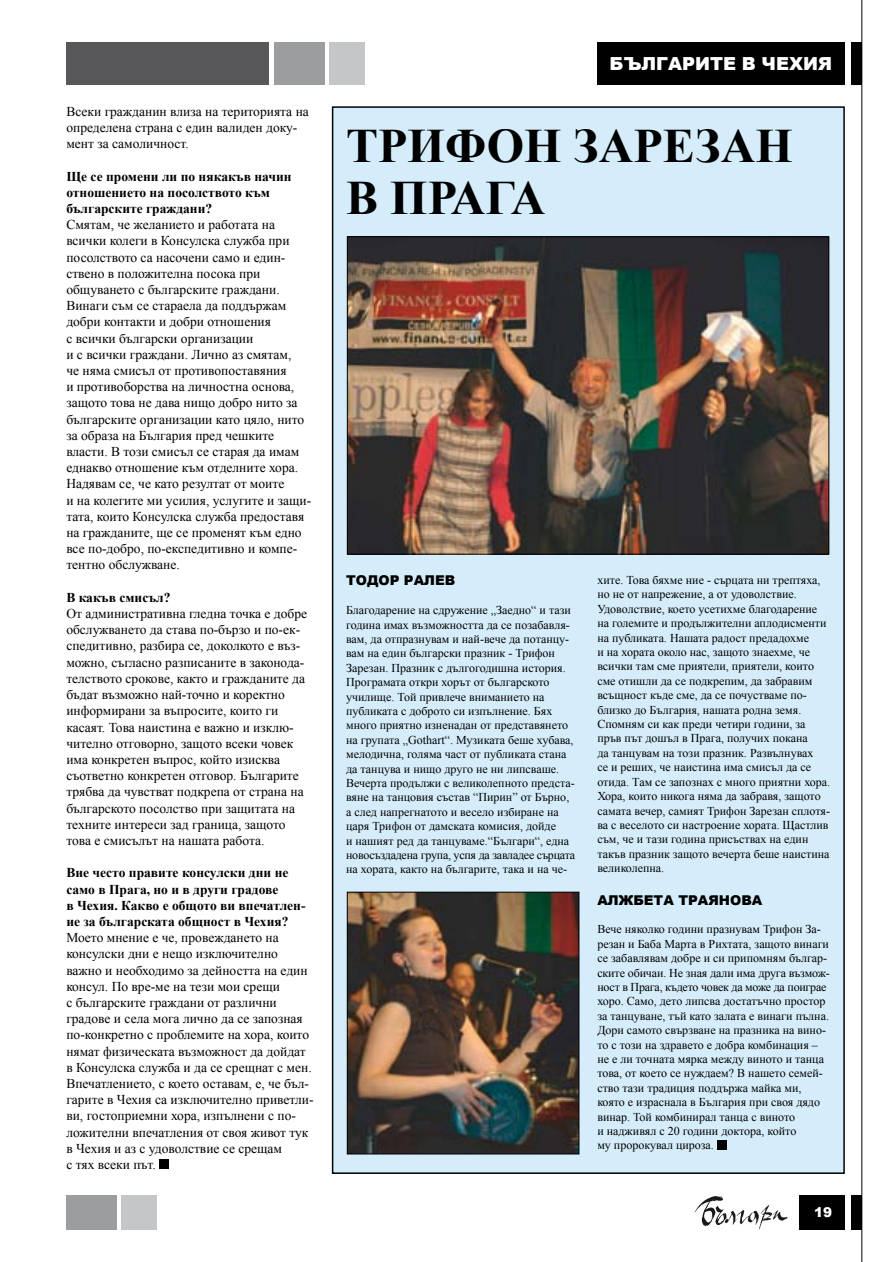
<style>
.page{position:relative;width:895px;height:1262px;background:#fff}
.page>*{position:absolute;margin:0;border:0;box-sizing:border-box;transform-origin:0 0}
.t1{font:700 48px/52.5px "Times New Roman";color:#000}
.t2{font:900 18px "Arial";color:#fff}
.t3{font:13.5px/16.2px "Times New Roman";color:#000}
.t4{font:900 13.5px "Arial";color:#000}
.t5{font:900 13.5px "Arial";color:#fff}
.t6{font:12px/14.4px "Times New Roman";color:#000}
.s1{font-weight:700}
</style>
<div class="page">
<hr style="left:861px;top:0;width:1px;height:1262px;background:#000">
<div style="left:851px;top:43px;width:10px;height:42px;background:#000"></div>
<div style="left:597px;top:43px;width:247px;height:42px;background:#000"></div>
<div style="left:66px;top:43px;width:203px;height:42px;background:#58585a"></div>
<div style="left:274px;top:43px;width:50px;height:42px;background:#9c9d9f"></div>
<div style="left:329px;top:43px;width:36px;height:42px;background:#c5c6c8"></div>
<div style="left:66px;top:1195px;width:51px;height:34px;background:#9c9d9f"></div>
<div style="left:122px;top:1195px;width:35px;height:34px;background:#c5c6c8"></div>
<div style="left:851px;top:1195px;width:10px;height:34px;background:#000"></div>
<img style="left:694px;top:1196px;width:94px;height:34px">
<div style="left:799px;top:1195px;width:45px;height:34px;background:#000"></div>
<div style="left:159px;top:1159px;width:10px;height:10px;background:#000"></div>
<div style="left:332px;top:107px;width:512px;height:1066px;background:#d5edfa"></div>
<div style="left:716px;top:1140px;width:10px;height:9px;background:#000"></div>
<img style="left:349px;top:238px;width:478px;height:314px">
<div style="left:347px;top:236px;width:482px;height:318px;border:1px solid #000"></div>
<img style="left:349px;top:894px;width:228px;height:258px">
<div style="left:347px;top:892px;width:232px;height:262px;border:1px solid #000"></div>
<p class="t3" style="left:66px;top:103px;width:244px">Всеки гражданин влиза на територията на определена страна с един валиден доку&shy;мент за самоличност.</p>
<p class="t3" style="left:66px;top:168px;width:246px"><span class="s1">Ще се промени ли по някакъв начин отношението на посолството към българските граждани?<br></span>Смятам, че желанието и работата на всички колеги в Консулска служба при посолството са насочени само и един&shy;ствено в положителна посока при общуването с българските граждани.<br>Винаги съм се стараела да поддържам добри контакти и добри отношения<br>с всички български организации<br>и с всички граждани. Лично аз смятам,<br>че няма смисъл от противопоставяния<br>и противоборства на личностна основа, защото това не дава нищо добро нито за българските организации като цяло, нито за образа на България пред чешките власти. В този смисъл се старая да имам еднакво отношение към отделните хора.<br>Надявам се, че като резултат от моите<br>и на колегите ми усилия, услугите и защи&shy;тата, които Консулска служба предоставя на гражданите, ще се променят към едно все по-добро, по-експедитивно и компе&shy;тентно обслужване.</p>
<p class="t3" style="left:66px;top:589px;width:242px"><span class="s1">В какъв смисъл?<br></span>От административна гледна точка е добре обслужването да става по-бързо и по-ек&shy;спедитивно, разбира се, доколкото е въз&shy;можно, съгласно разписаните в законода&shy;телството срокове, както и гражданите да бъдат възможно най-точно и коректно информирани за въпросите, които ги касаят. Това наистина е важно и изклю&shy;чително отговорно, защото всеки човек има конкретен въпрос, който изисква съответно конкретен отговор. Българите трябва да чувстват подкрепа от страна на българското посолство при защитата на техните интереси зад граница, защото това е смисълът на нашата работа.</p>
<p class="t3" style="left:66px;top:864px;width:249px"><span class="s1">Вие често правите консулски дни не само в Прага, но и в други градове<br>в Чехия. Какво е общото ви впечатлен&shy;ие за българската общност в Чехия?<br></span>Моето мнение е че, провеждането на консулски дни е нещо изключително важно и необходимо за дейността на един консул. По вре-ме на тези мои срещи<br>с българските граждани от различни градове и села мога лично да се запозная по-конкретно с проблемите на хора, които нямат физическата възможност да дойдат в Консулска служба и да се срещнат с мен.<br>Впечатлението, с което оставам, е, че бъл&shy;гарите в Чехия са изключително приветли&shy;ви, гостоприемни хора, изпълнени с по&shy;ложителни впечатления от своя живот тук в Чехия и аз с удоволствие се срещам<br>с тях всеки път.</p>
<p class="t2" style="left:609px;top:51px;width:224px">БЪЛГАРИТЕ В ЧЕХИЯ</p>
<p class="t1" style="left:346px;top:118px;width:448px">ТРИФОН ЗАРЕЗАН<br>В ПРАГА</p>
<p class="t4" style="left:346px;top:571px;width:111px">ТОДОР РАЛЕВ</p>
<p class="t6" style="left:346px;top:603px;width:230px">Благодарение на сдружение „Заедно“ и тази година имах възможността да се позабавля&shy;вам, да отпразнувам и най-вече да потанцу&shy;вам на един български празник - Трифон Зарезан. Празник с дългогодишна история.<br>Програмата откри хорът от българското училище. Той привлече вниманието на публиката с доброто си изпълнение. Бях много приятно изненадан от представянето на групата „Gothart“. Музиката беше хубава, мелодична, голяма част от публиката стана да танцува и нищо друго не ни липсваше.<br>Вечерта продължи с великолепното предста&shy;вяне на танцовия състав “Пирин” от Бърно, а след напрегнатото и весело избиране на царя Трифон от дамската комисия, дойде<br>и нашият ред да танцуваме.“Българи“, една новосъздадена група, успя да завлaдее сърцата на хората, както на българите, така и на че-</p>
<p class="t6" style="left:597px;top:572px;width:234px">хите. Това бяхме ние - сърцата ни трeптяха, но не от напрежение, а от удоволствие.<br>Удоволствие, което усетихме благодарение на големите и продължителни аплодисменти на публиката. Нашата радост предадохме<br>и на хората около нас, защото знаехме, че всички там сме приятели, приятели, които сме отишли да се подкрепим, да забравим всъщност къде сме, да се почустваме по&shy;близко до България, нашата родна земя.<br>Спомням си как преди четири години, за пръв път дошъл в Прага, получих покана<br>да танцувам на този празник. Развълнувах<br>се и реших, че наистина има смисъл да се отида. Там се запознах с много приятни хора.<br>Хора, които никога няма да забравя, защото самата вечер, самият Трифон Зарезан сплотя&shy;ва с веселото си настроение хората. Щастлив съм, че и тази година присъствах на един такъв празник защото вечерта беше наистина великолепна.</p>
<p class="t4" style="left:597px;top:890px;width:167px">АЛЖБЕТА ТРАЯНОВА</p>
<p class="t6" style="left:597px;top:922px;width:234px">Вече няколко години празнувам Трифон За&shy;резан и Баба Марта в Рихтата, защото винаги се забавлявам добре и си припомням българ&shy;ските обичаи. Не зная дали има друга възмож&shy;ност в Прага, където човек да може да поиграе хоро. Само, дето липсва достатъчно простор за танцуване, тъй като залата е винаги пълна.<br>Дори самото свързване на празника на вино&shy;то с този на здравето е добра комбинация – не е ли точната мярка между виното и танца това, от което се нуждаем? В нашето семей&shy;ство тази традиция поддържа майка ми, която е израснала в България при своя дядо винар. Той комбинирал танца с виното<br>и надживял с 20 години доктора, който<br>му пророкувал цироза.</p>
<p class="t5" style="left:814px;top:1202px;width:20px">19</p>
</div>
